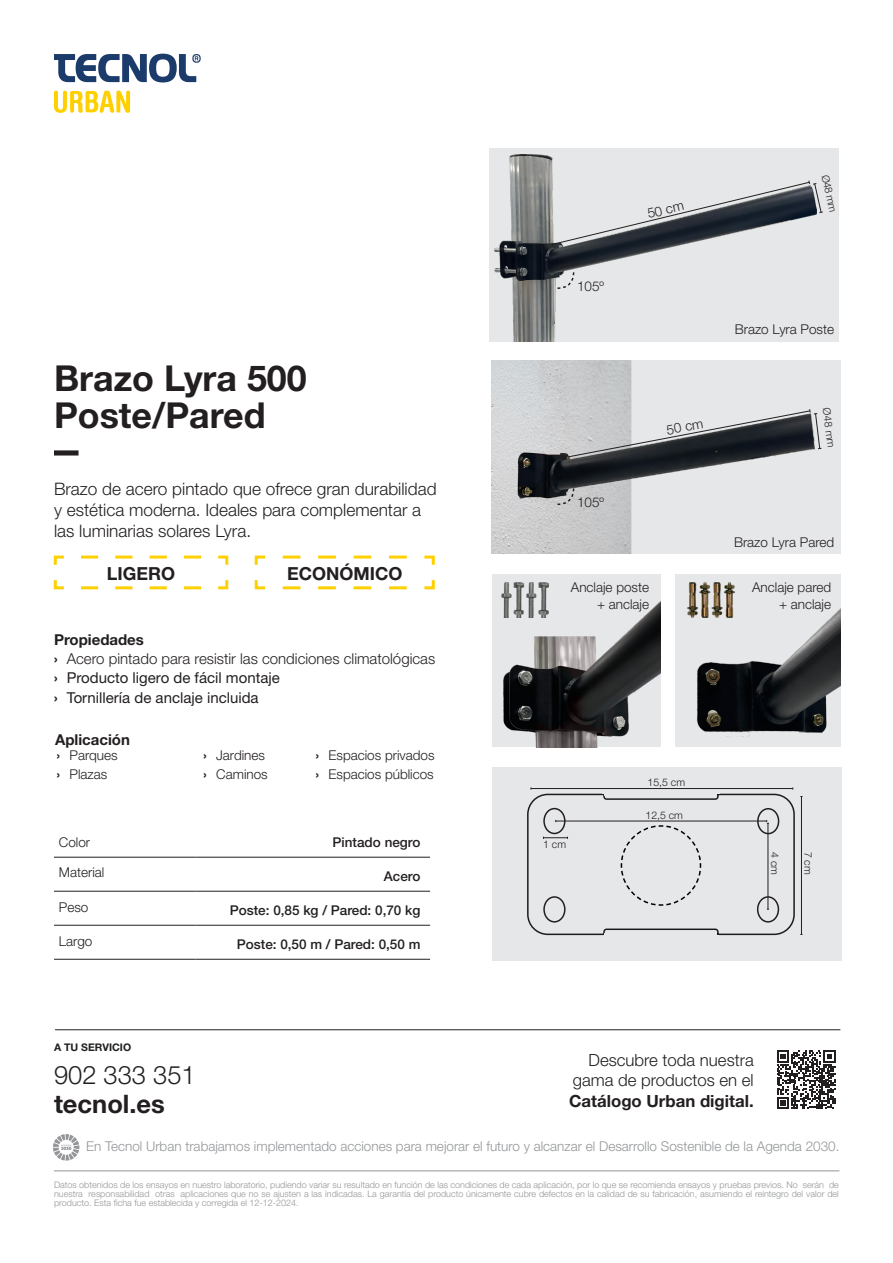
<style>
.page{position:relative;width:893px;height:1263px;background:#fff}
.page>*{position:absolute;margin:0;border:0;box-sizing:border-box;transform-origin:0 0}
.t1{font:700 35.85px "Helvetica Neue";color:#231f20}
.t2{font:300 25.5px "Helvetica Neue";color:#231f20}
.t3{font:700 25.5px "Helvetica Neue";color:#231f20}
.t4{font:700 18px "Helvetica Neue";color:#231f20}
.Desc__producto{font:300 17.25px/20.7px "Helvetica Neue";color:#231f20}
.t5{font:300 16.8px/20.1px "Helvetica Neue";color:#231f20;text-align:right}
.t6{font:700 16.8px "Helvetica Neue";color:#231f20}
.t7{font:15px "Helvetica Neue";color:#231f20}
.t8{font:300 15px "Helvetica Neue";color:#231f20}
.Titulillo{font:700 15px "Helvetica Neue";color:#231f20}
.Títol_apartat{font:700 15px "Helvetica Neue";color:#231f20}
.Light__columna_izquierda{font:300 13.5px/18.3px "Helvetica Neue";color:#231f20}
.t9{font:300 13.5px "Helvetica Neue";color:#939598}
.t10{font:500 13.5px "Helvetica Neue";color:#231f20}
.t11{font:300 10.5px "Helvetica Neue";color:#231f20}
.t12{font:700 10.5px "Helvetica Neue LT Pro";color:#231f20}
.t13{font:300 9px/9px "Helvetica Neue";color:#939598;text-align:justify}
.s1{font-weight:700}
</style>
<div class="page">
<svg style="left:777px;top:1050px;width:59px;height:59px"></svg>
<svg style="left:53px;top:1134px;width:26px;height:26px"></svg>
<hr style="left:54px;top:1170px;width:785px;height:1px;background:#939598">
<hr style="left:55px;top:1029px;width:785px;height:1px;background:#231f20">
<svg style="left:54px;top:54px;width:147px;height:28px"></svg>
<svg style="left:54px;top:91px;width:76px;height:22px"></svg>
<div style="left:54px;top:450px;width:25px;height:5px;background:#231f20"></div>
<div style="left:491px;top:360px;width:349px;height:194px;background:#e6e7e9"></div>
<img style="left:491px;top:360px;width:257px;height:194px">
<div style="left:490px;top:148px;width:349px;height:193px;background:#e6e7e9"></div>
<img style="left:495px;top:154px;width:177px;height:187px">
<hr style="left:54px;top:857px;width:142px;height:1px;background:#231f20">
<hr style="left:196px;top:857px;width:234px;height:1px;background:#231f20">
<hr style="left:54px;top:891px;width:142px;height:1px;background:#231f20">
<hr style="left:196px;top:891px;width:234px;height:1px;background:#231f20">
<hr style="left:54px;top:959px;width:142px;height:1px;background:#231f20">
<hr style="left:196px;top:959px;width:234px;height:1px;background:#231f20">
<hr style="left:54px;top:925px;width:142px;height:1px;background:#231f20">
<hr style="left:196px;top:925px;width:234px;height:1px;background:#231f20">
<svg style="left:53px;top:555px;width:176px;height:35px"></svg>
<svg style="left:254px;top:555px;width:181px;height:35px"></svg>
<svg style="left:564px;top:408px;width:257px;height:52px"></svg>
<svg style="left:551px;top:180px;width:272px;height:67px"></svg>
<div style="left:675px;top:574px;width:165px;height:173px;background:#e6e7e9"></div>
<img style="left:697px;top:609px;width:143px;height:128px">
<img style="left:688px;top:582px;width:47px;height:36px">
<div style="left:492px;top:574px;width:169px;height:173px;background:#e6e7e9"></div>
<img style="left:504px;top:601px;width:157px;height:146px">
<img style="left:502px;top:582px;width:47px;height:36px">
<svg style="left:556px;top:487px;width:19px;height:19px"></svg>
<svg style="left:556px;top:271px;width:19px;height:19px"></svg>
<div style="left:492px;top:767px;width:349px;height:194px;background:#e6e7e9"></div>
<svg style="left:527px;top:787px;width:275px;height:149px"></svg>
<div style="left:543px;top:808px;width:23px;height:26px;border:2px solid #231f20;border-radius:50%"></div>
<div style="left:543px;top:896px;width:23px;height:26px;border:2px solid #231f20;border-radius:50%"></div>
<div style="left:757px;top:896px;width:22px;height:26px;border:2px solid #231f20;border-radius:50%"></div>
<div style="left:757px;top:808px;width:22px;height:26px;border:2px solid #231f20;border-radius:50%"></div>
<p class="t1" style="left:54px;top:356px;width:254px">Brazo Lyra 500</p>
<p class="t1" style="left:54px;top:393px;width:213px">Poste/Pared</p>
<p class="Desc__producto" style="left:54px;top:478px;width:384px">Brazo de acero pintado que ofrece gran durabilidad y estética moderna. Ideales para complementar a las luminarias solares Lyra.</p>
<p class="t4" style="left:107px;top:562px;width:70px">LIGERO</p>
<p class="t4" style="left:287px;top:562px;width:117px">ECONÓMICO</p>
<p class="Titulillo" style="left:54px;top:630px;width:91px">Propiedades</p>
<p class="t8" style="left:54px;top:649px;width:383px"><span class="s1">›</span> Acero pintado para resistir las condiciones climatológicas</p>
<p class="t7" style="left:54px;top:669px;width:227px"><span class="s1">›</span> Producto ligero de fácil montaje</p>
<p class="t7" style="left:54px;top:689px;width:206px"><span class="s1">›</span> Tornillería de anclaje incluida</p>
<p class="Títol_apartat" style="left:55px;top:730px;width:76px">Aplicación</p>
<p class="Light__columna_izquierda" style="left:57px;top:746px;width:62px"><span class="s1">›</span> Parques</p>
<p class="Light__columna_izquierda" style="left:57px;top:764px;width:52px"><span class="s1">›</span> Plazas</p>
<h3 class="Light__columna_izquierda" style="left:203px;top:746px;width:66px"><span class="s1">›</span> Jardines <span class="s1">›</span> Caminos</h3>
<h3 class="Light__columna_izquierda" style="left:316px;top:746px;width:120px"><span class="s1">›</span> Espacios privados <span class="s1">›</span> Espacios públicos</h3>
<p class="Light__columna_izquierda" style="left:59px;top:832px;width:33px">Color</p>
<p class="t10" style="left:333px;top:834px;width:89px">Pintado negro</p>
<p class="Light__columna_izquierda" style="left:59px;top:863px;width:47px">Material</p>
<p class="t10" style="left:384px;top:868px;width:38px">Acero</p>
<p class="Light__columna_izquierda" style="left:59px;top:897px;width:31px">Peso</p>
<p class="t10" style="left:230px;top:902px;width:192px">Poste: 0,85 kg / Pared: 0,70 kg</p>
<p class="Light__columna_izquierda" style="left:59px;top:931px;width:35px">Largo</p>
<p class="t10" style="left:237px;top:936px;width:185px">Poste: 0,50 m / Pared: 0,50 m</p>
<p class="Light__columna_izquierda" style="left:577px;top:277px;width:29px">105º</p>
<p class="Light__columna_izquierda" style="left:645px;top:204px;width:39px;rotate:-13deg">50 cm</p>
<p class="Light__columna_izquierda" style="left:577px;top:493px;width:29px">105º</p>
<p class="Light__columna_izquierda" style="left:665px;top:421px;width:39px;rotate:-10deg">50 cm</p>
<p class="Light__columna_izquierda" style="left:571px;top:578px;width:80px">Anclaje poste</p>
<p class="Light__columna_izquierda" style="left:597px;top:594px;width:54px">+ anclaje</p>
<p class="t11" style="left:831px;top:174px;width:39px;rotate:77deg">Ø48 mm</p>
<p class="Light__columna_izquierda" style="left:735px;top:319px;width:101px">Brazo Lyra Poste</p>
<p class="t11" style="left:833px;top:407px;width:41px;rotate:82deg">Ø48 mm</p>
<p class="Light__columna_izquierda" style="left:734px;top:532px;width:102px">Brazo Lyra Pared</p>
<p class="Light__columna_izquierda" style="left:752px;top:578px;width:81px">Anclaje pared</p>
<p class="Light__columna_izquierda" style="left:779px;top:594px;width:54px">+ anclaje</p>
<p class="t11" style="left:543px;top:837px;width:24px">1 cm</p>
<p class="t11" style="left:647px;top:776px;width:39px">15,5 cm</p>
<p class="t11" style="left:645px;top:809px;width:39px">12,5 cm</p>
<p class="t11" style="left:781px;top:852px;width:24px;rotate:90deg">4 cm</p>
<p class="t11" style="left:815px;top:852px;width:24px;rotate:90deg">7 cm</p>
<p class="t12" style="left:54px;top:1041px;width:79px">A TU SERVICIO</p>
<h2 class="t2" style="left:54px;top:1059px;width:143px">902 333 351</h2>
<h2 class="t3" style="left:54px;top:1088px;width:112px">tecnol.es</h2>
<h3 class="t5" style="left:573px;top:1050px;width:182px">Descubre toda nuestra gama de productos en el</h3>
<h3 class="t6" style="left:569px;top:1090px;width:186px">Catálogo Urban digital.</h3>
<h3 class="t9" style="left:86px;top:1138px;width:755px">En Tecnol Urban trabajamos implementado acciones para mejorar el futuro y alcanzar el Desarrollo Sostenible de la Agenda 2030.</h3>
<p class="t13" style="left:54px;top:1180px;width:786px">Datos obtenidos de los ensayos en nuestro laboratorio, pudiendo variar su resultado en función de las condiciones de cada aplicación, por lo que se recomienda ensayos y pruebas previos. No serán de nuestra responsabilidad otras aplicaciones que no se ajusten a las indicadas. La garantía del producto únicamente cubre defectos en la calidad de su fabricación, asumiendo el reintegro del valor del producto. Esta ficha fue establecida y corregida el 12-12-2024.</p>
</div>
